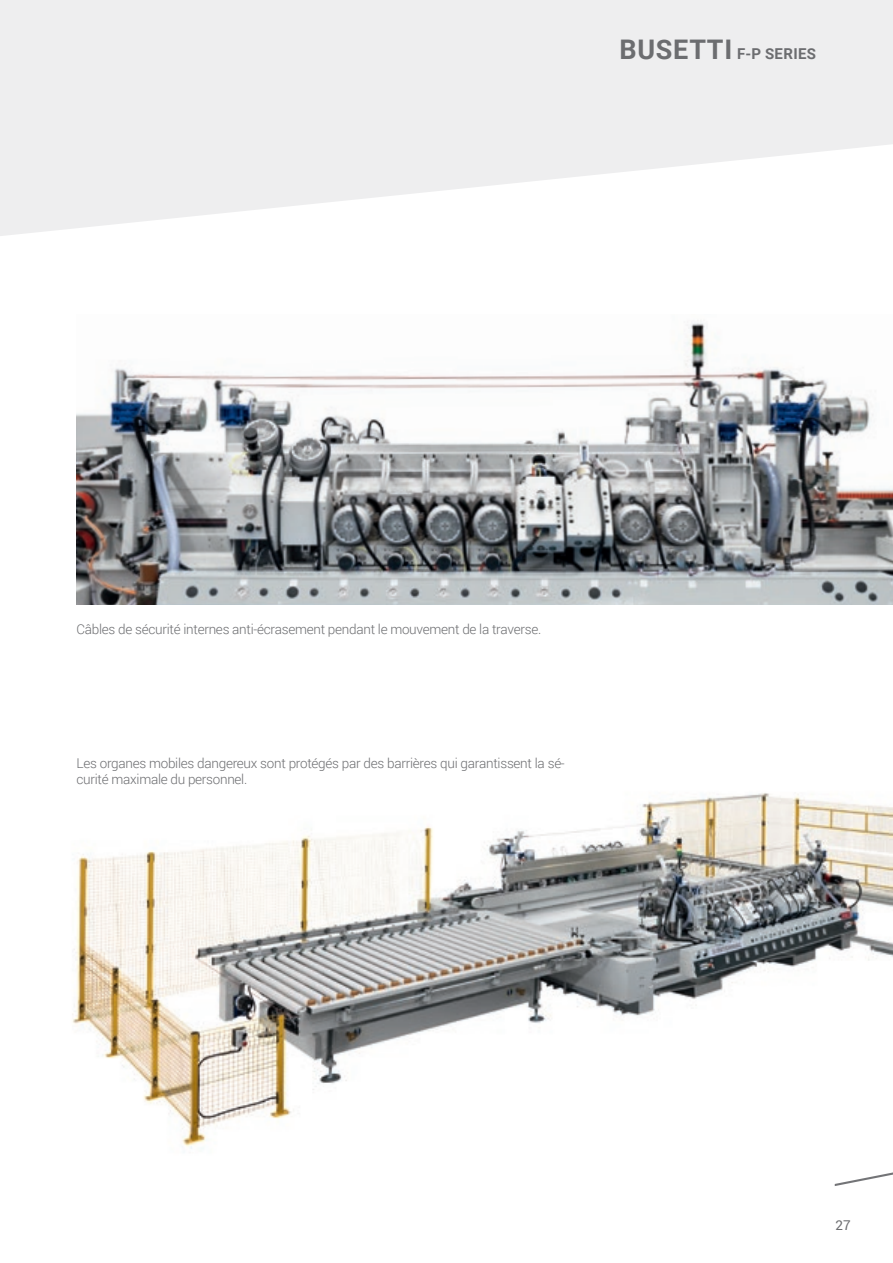
<style>
.page{position:relative;width:893px;height:1263px;background:#fff}
.page>*{position:absolute;margin:0;border:0;box-sizing:border-box;transform-origin:0 0}
.t1{font:700 15px "Roboto";letter-spacing:.025em;color:#6c6d70}
.t2{font:300 13.5px/16.2px "Roboto";letter-spacing:-.02em;color:#6c6d70}
.t3{font:13.5px "Roboto";color:#6c6d70}
.s1{font-size:27px}
</style>
<div class="page">
<svg style="left:0;top:0;width:893px;height:236px;fill:#eeeeef"></svg>
<svg style="left:835px;top:1172px;width:58px;height:14px"></svg>
<img style="left:72px;top:793px;width:821px;height:356px">
<img style="left:77px;top:321px;width:816px;height:284px">
<p class="t1" style="left:620px;top:43px;width:198px"><span class="s1">BUSETTI</span> F-P SERIES</p>
<p class="t2" style="left:77px;top:620px;width:466px">Câbles de sécurité internes anti-écrasement pendant le mouvement de la traverse.</p>
<p class="t2" style="left:77px;top:754px;width:490px">Les organes mobiles dangereux sont protégés par des barrières qui garantissent la sé&shy;curité maximale du personnel.</p>
<p class="t3" style="left:836px;top:1215px;width:17px">27</p>
</div>
